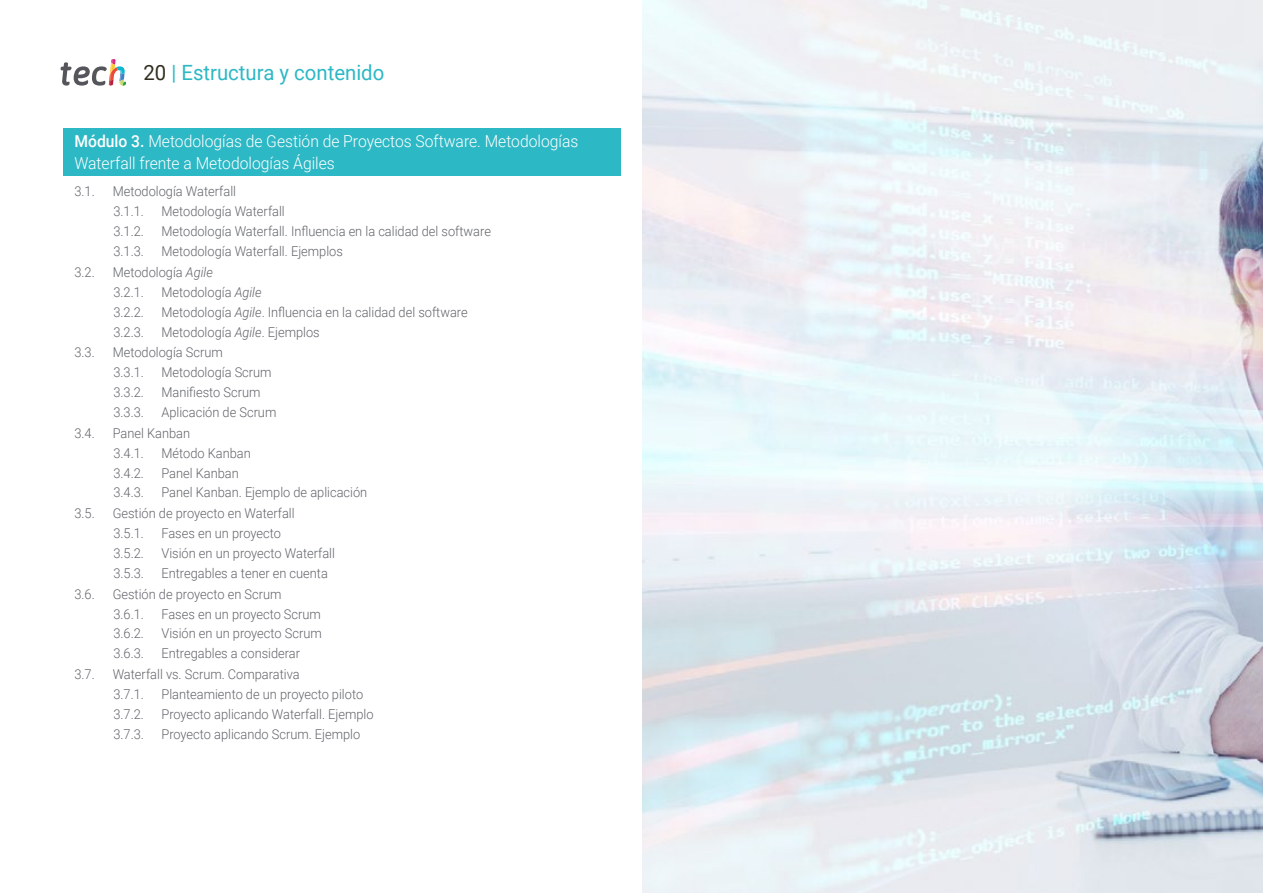
<style>
.page{position:relative;width:1263px;height:893px;background:#fff}
.page>*{position:absolute;margin:0;border:0;box-sizing:border-box;transform-origin:0 0}
.t1{font:21px "Roboto";color:#2db8c5}
.t2{font:300 16.5px/22.5px "Roboto";color:#fff;scale:.95 1}
.t3{font:300 13.5px/20px "Roboto";color:#61646a;scale:.95 1}
.s1{color:#312e20}
.s2{font-weight:500}
.s3{font-style:italic}
</style>
<div class="page">
<img style="left:642px;top:0;width:621px;height:893px">
<div style="left:63px;top:128px;width:558px;height:47px;background:#2db8c5"></div>
<svg style="left:61px;top:59px;width:65px;height:27px"></svg>
<h1 class="t1" style="left:144px;top:57px;width:242px"><span class="s1">20</span> | Estructura y contenido</h1>
<p class="t2" style="left:74px;top:129px;width:532px"><span class="s2">Módulo 3.</span> Metodologías de Gestión de Proyectos Software. Metodologías<br>Waterfall frente a Metodologías Ágiles</p>
<p class="t3" style="left:74px;top:181px;width:23px">3.1.</p>
<p class="t3" style="left:113px;top:181px;width:131px">Metodología Waterfall<br>3.1.1.</p>
<p class="t3" style="left:161px;top:201px;width:131px">Metodología Waterfall</p>
<p class="t3" style="left:113px;top:221px;width:34px">3.1.2.</p>
<p class="t3" style="left:161px;top:221px;width:348px">Metodología Waterfall. Influencia en la calidad del software</p>
<p class="t3" style="left:113px;top:241px;width:34px">3.1.3.</p>
<p class="t3" style="left:161px;top:241px;width:193px">Metodología Waterfall. Ejemplos</p>
<p class="t3" style="left:74px;top:262px;width:23px">3.2.</p>
<p class="t3" style="left:113px;top:262px;width:107px">Metodología <span class="s3">Agile<br></span>3.2.1.</p>
<p class="t3" style="left:161px;top:281px;width:107px">Metodología <span class="s3">Agile</span></p>
<p class="t3" style="left:113px;top:301px;width:34px">3.2.2.</p>
<p class="t3" style="left:161px;top:301px;width:324px">Metodología <span class="s3">Agile</span>. Influencia en la calidad del software</p>
<p class="t3" style="left:113px;top:321px;width:34px">3.2.3.</p>
<p class="t3" style="left:161px;top:321px;width:168px">Metodología <span class="s3">Agile</span>. Ejemplos</p>
<p class="t3" style="left:74px;top:342px;width:23px">3.3.</p>
<p class="t3" style="left:113px;top:342px;width:117px">Metodología Scrum<br>3.3.1.</p>
<p class="t3" style="left:161px;top:362px;width:117px">Metodología Scrum</p>
<p class="t3" style="left:113px;top:382px;width:34px">3.3.2.</p>
<p class="t3" style="left:161px;top:382px;width:106px">Manifiesto Scrum</p>
<p class="t3" style="left:113px;top:402px;width:34px">3.3.3.</p>
<p class="t3" style="left:161px;top:402px;width:123px">Aplicación de Scrum</p>
<p class="t3" style="left:74px;top:422px;width:23px">3.4.</p>
<p class="t3" style="left:113px;top:422px;width:83px">Panel Kanban<br>3.4.1.</p>
<p class="t3" style="left:161px;top:442px;width:96px">Método Kanban</p>
<p class="t3" style="left:113px;top:462px;width:34px">3.4.2.</p>
<p class="t3" style="left:161px;top:462px;width:83px">Panel Kanban</p>
<p class="t3" style="left:113px;top:482px;width:34px">3.4.3.</p>
<p class="t3" style="left:161px;top:482px;width:218px">Panel Kanban. Ejemplo de aplicación</p>
<p class="t3" style="left:74px;top:503px;width:23px">3.5.</p>
<p class="t3" style="left:113px;top:503px;width:193px">Gestión de proyecto en Waterfall<br>3.5.1.</p>
<p class="t3" style="left:161px;top:523px;width:127px">Fases en un proyecto</p>
<p class="t3" style="left:113px;top:543px;width:34px">3.5.2.</p>
<p class="t3" style="left:161px;top:543px;width:184px">Visión en un proyecto Waterfall</p>
<p class="t3" style="left:113px;top:563px;width:34px">3.5.3.</p>
<p class="t3" style="left:161px;top:563px;width:177px">Entregables a tener en cuenta</p>
<p class="t3" style="left:74px;top:583px;width:23px">3.6.</p>
<p class="t3" style="left:113px;top:583px;width:179px">Gestión de proyecto en Scrum<br>3.6.1.</p>
<p class="t3" style="left:161px;top:603px;width:169px">Fases en un proyecto Scrum</p>
<p class="t3" style="left:113px;top:623px;width:34px">3.6.2.</p>
<p class="t3" style="left:161px;top:623px;width:170px">Visión en un proyecto Scrum</p>
<p class="t3" style="left:113px;top:643px;width:34px">3.6.3.</p>
<p class="t3" style="left:161px;top:643px;width:147px">Entregables a considerar</p>
<p class="t3" style="left:74px;top:664px;width:23px">3.7.</p>
<p class="t3" style="left:113px;top:664px;width:198px">Waterfall vs. Scrum. Comparativa<br>3.7.1.</p>
<p class="t3" style="left:161px;top:684px;width:214px">Planteamiento de un proyecto piloto</p>
<p class="t3" style="left:113px;top:704px;width:34px">3.7.2.</p>
<p class="t3" style="left:161px;top:704px;width:225px">Proyecto aplicando Waterfall. Ejemplo</p>
<p class="t3" style="left:113px;top:723px;width:34px">3.7.3.</p>
<p class="t3" style="left:161px;top:723px;width:211px">Proyecto aplicando Scrum. Ejemplo</p>
</div>
